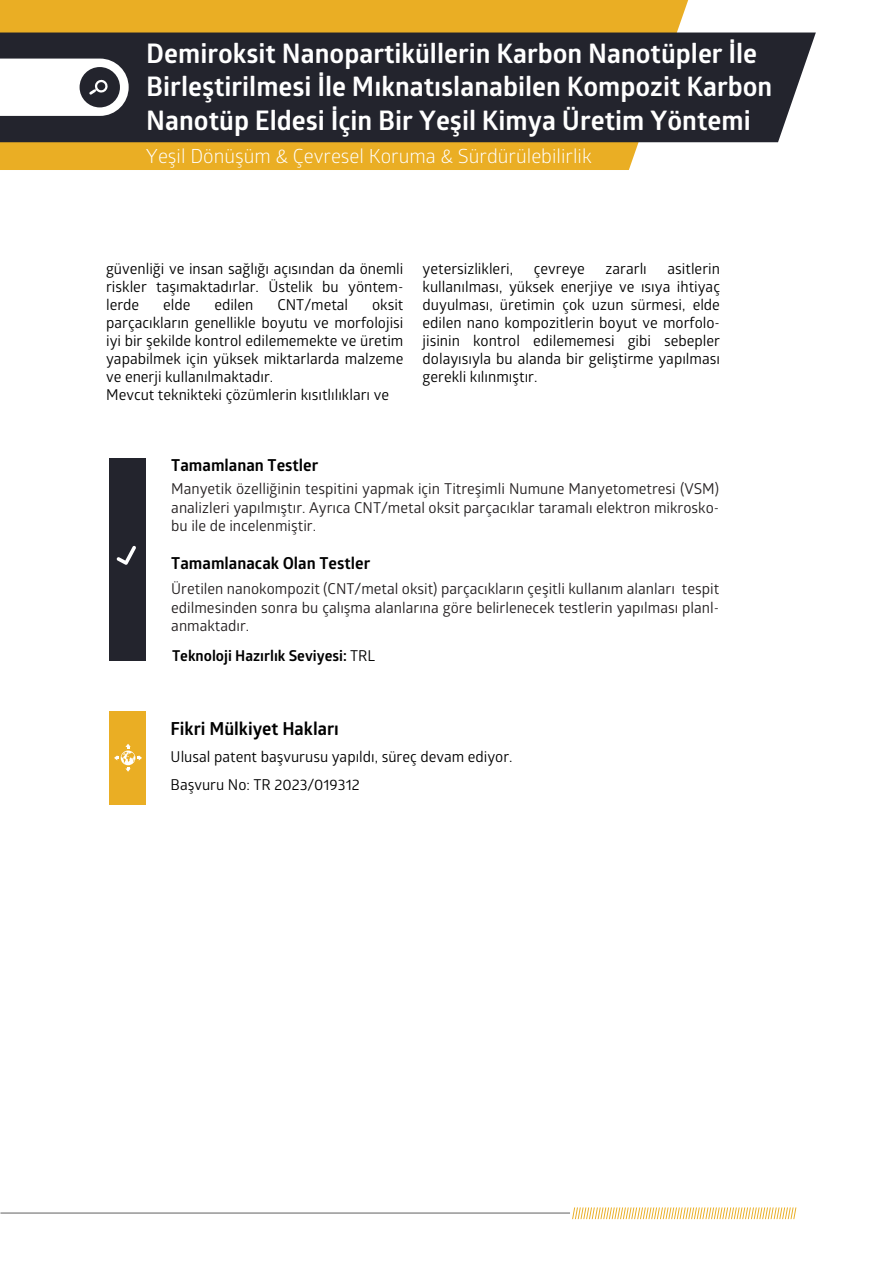
<style>
.page{position:relative;width:893px;height:1263px;background:#fff}
.page>*{position:absolute;margin:0;border:0;box-sizing:border-box;transform-origin:0 0}
.t1{font:700 27px/33.6px "Glober";color:#fff}
.t2{font:19.5px "Glober";color:#fff}
.t3{font:700 18px "Glober";color:#000}
.t4{font:700 16.5px "Glober";color:#000}
.t5{font:15px/18px "Glober";color:#010101;text-align:justify}
.t6{font:15px/18.6px "Glober";color:#231f20;text-align:justify}
.t7{font:15px/27.6px "Glober";color:#000}
.t8{font:700 15px "Glober";color:#000}
.s1{font-weight:400}
</style>
<div class="page">
<svg style="left:0;top:0;width:688px;height:170px;fill:#eaae24"></svg>
<div style="left:0;top:33px;width:816px;height:109px;background:#23242d"></div>
<svg style="left:0;top:59px;width:129px;height:57px"></svg>
<hr style="left:0;top:1213px;width:570px;height:1px;background:#606161">
<svg style="left:572px;top:1207px;width:224px;height:12px"></svg>
<div style="left:109px;top:711px;width:37px;height:94px;background:#eaae24"></div>
<svg style="left:114px;top:744px;width:28px;height:28px"></svg>
<div style="left:109px;top:458px;width:37px;height:203px;background:#23242d"></div>
<svg style="left:117px;top:546px;width:19px;height:19px"></svg>
<h1 class="t1" style="left:146px;top:36px;width:628px">Demiroksit Nanopartiküllerin Karbon Nanotüpler İle<br>Birleştirilmesi İle Mıknatıslanabilen Kompozit Karbon<br>Nanotüp Eldesi İçin Bir Yeşil Kimya Üretim Yöntemi</h1>
<h2 class="t2" style="left:146px;top:143px;width:447px">Yeşil Dönüşüm &amp; Çevresel Koruma &amp; Sürdürülebilirlik</h2>
<p class="t5" style="left:106px;top:259px;width:299px">güvenliği ve insan sağlığı açısından da önemli riskler taşımaktadırlar. Üstelik bu yöntem&shy;lerde</p>
<p class="t5" style="left:106px;top:295px;width:299px;text-align:left;text-indent:266px">oksit parçacıkların genellikle boyutu ve morfolojisi iyi bir şekilde kontrol edilememekte ve üretim yapabilmek için yüksek miktarlarda malzeme ve enerji kullanılmaktadır.<br>Mevcut teknikteki çözümlerin kısıtlılıkları ve</p>
<p class="t5" style="left:163px;top:295px;width:29px">elde</p>
<p class="t5" style="left:214px;top:295px;width:41px">edilen</p>
<p class="t5" style="left:277px;top:295px;width:72px">CNT/metal</p>
<p class="t5" style="left:423px;top:259px;width:299px;text-indent:245px">asitlerin kullanılması, yüksek enerjiye ve ısıya ihtiyaç duyulması, üretimin çok uzun sürmesi, elde edilen nano kompozitlerin boyut ve morfolo&shy;jisinin kontrol edilememesi gibi sebepler dolayısıyla bu alanda bir geliştirme yapılması gerekli kılınmıştır.</p>
<p class="t5" style="left:423px;top:259px;width:92px">yetersizlikleri,</p>
<p class="t5" style="left:534px;top:259px;width:53px">çevreye</p>
<p class="t5" style="left:606px;top:259px;width:43px">zararlı</p>
<p class="t4" style="left:171px;top:453px;width:149px">Tamamlanan Testler</p>
<p class="t6" style="left:171px;top:479px;width:549px">Manyetik özelliğinin tespitini yapmak için Titreşimli Numune Manyetometresi (VSM) analizleri yapılmıştır. Ayrıca CNT/metal oksit parçacıklar taramalı elektron mikrosko&shy;bu ile de incelenmiştir.</p>
<p class="t4" style="left:171px;top:552px;width:200px">Tamamlanacak Olan Testler</p>
<p class="t6" style="left:171px;top:579px;width:549px">Üretilen nanokompozit (CNT/metal oksit) parçacıkların çeşitli kullanım alanları tespit edilmesinden sonra bu çalışma alanlarına göre belirlenecek testlerin yapılması planl&shy;anmaktadır.</p>
<p class="t8" style="left:172px;top:645px;width:205px">Teknoloji Hazırlık Seviyesi: <span class="s1">TRL</span></p>
<p class="t3" style="left:170px;top:716px;width:170px">Fikri Mülkiyet Hakları</p>
<p class="t7" style="left:171px;top:742px;width:343px">Ulusal patent başvurusu yapıldı, süreç devam ediyor.<br>Başvuru No: TR 2023/019312</p>
</div>
